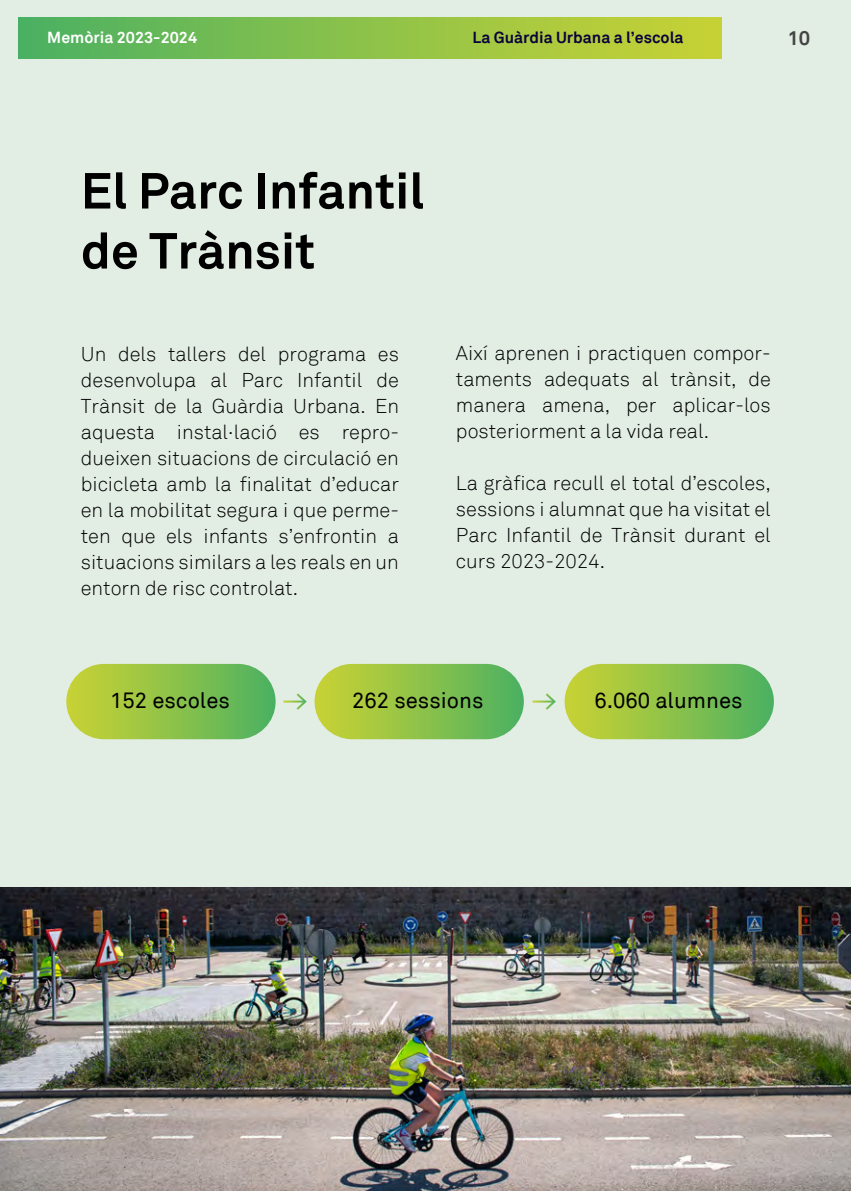
<style>
.page{position:relative;width:851px;height:1191px;background:#fff}
.page>*{position:absolute;margin:0;border:0;box-sizing:border-box;transform-origin:0 0}
.t1{font:700 50px/60px "Akkurat";color:#000}
.t2{font:22px "Akkurat";color:#000}
.t3{font:300 20px/26px "Akkurat";color:#000;text-align:justify}
.t4{font:700 20px "Akkurat";color:#444}
.t5{font:700 16px "Akkurat";color:#09023c}
.t6{font:700 16px "Akkurat";color:#fff}
</style>
<div class="page">
<div style="left:1px;top:0;width:849px;height:887px;background:#e2ede4"></div>
<div style="left:314px;top:664px;width:209px;height:75px;background:linear-gradient(to right,#cdd336,#4db160);border-radius:38px"></div>
<div style="left:66px;top:664px;width:209px;height:75px;background:linear-gradient(to right,#ccd335,#4db160);border-radius:38px"></div>
<div style="left:564px;top:664px;width:209px;height:75px;background:linear-gradient(to right,#cdd336,#4db15f);border-radius:38px"></div>
<img style="left:1px;top:887px;width:849px;height:304px">
<div style="left:18px;top:18px;width:703px;height:40px;background:linear-gradient(to right,#4cb162,#ccd333)"></div>
<hr style="left:283px;top:700px;width:21px;height:2px;background:#fff">
<svg style="left:296px;top:693px;width:11px;height:16px"></svg>
<hr style="left:532px;top:700px;width:21px;height:2px;background:#fff">
<svg style="left:545px;top:693px;width:10px;height:16px"></svg>
<p class="t6" style="left:47px;top:27px;width:151px">Memòria 2023-2024</p>
<p class="t5" style="left:472px;top:27px;width:212px">La Guàrdia Urbana a l’escola</p>
<p class="t4" style="left:787px;top:25px;width:24px">10</p>
<h1 class="t1" style="left:81px;top:161px;width:345px">El Parc Infantil de Trànsit</h1>
<p class="t3" style="left:81px;top:341px;width:319px">Un dels tallers del programa es desenvolupa al Parc Infantil de Trànsit de la Guàrdia Urbana. En aquesta instal·lació es repro&shy;dueixen situacions de circulació en bicicleta amb la finalitat d’educar en la mobilitat segura i que perme&shy;ten que els infants s’enfrontin a situacions similars a les reals en un entorn de risc controlat.</p>
<p class="t3" style="left:456px;top:341px;width:316px">Així aprenen i practiquen compor&shy;taments adequats al trànsit, de manera amena, per aplicar-los posteriorment a la vida real.</p>
<p class="t3" style="left:456px;top:471px;width:316px">La gràfica recull el total d’escoles, sessions i alumnat que ha visitat el Parc Infantil de Trànsit durant el curs 2023-2024.</p>
<p class="t2" style="left:110px;top:687px;width:121px">152 escoles</p>
<p class="t2" style="left:352px;top:687px;width:133px">262 sessions</p>
<p class="t2" style="left:594px;top:687px;width:150px">6.060 alumnes</p>
</div>
